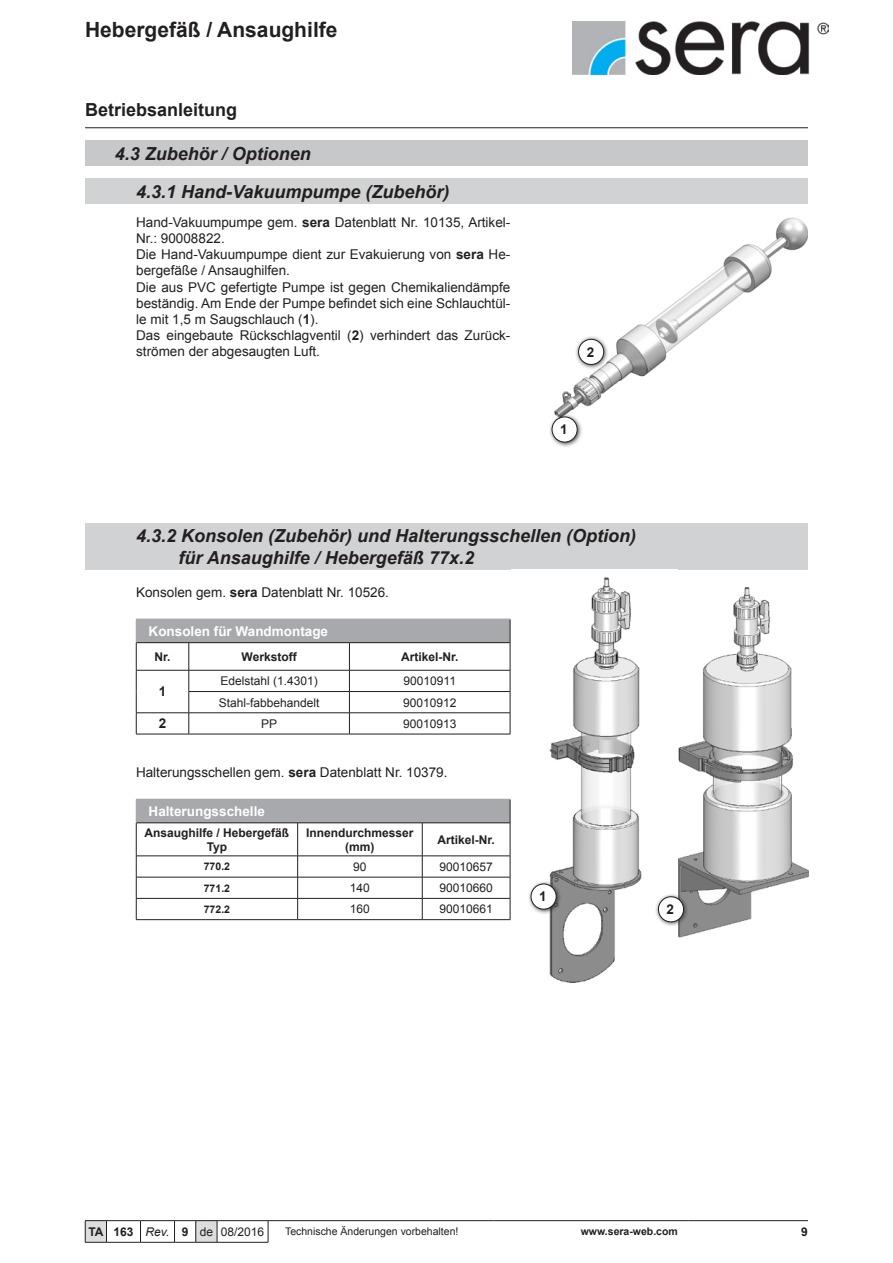
<style>
.page{position:relative;width:893px;height:1263px;background:#fff}
.page>*{position:absolute;margin:0;border:0;box-sizing:border-box;transform-origin:0 0}
.t1{font:700 21px "Arial";color:#231f20}
.t2{font:italic 700 18px/21.6px "Arial";color:#231f20}
.t3{font:700 18px "Arial";color:#231f20}
.t4{font:13.5px/16.2px "Arial";color:#231f20}
.t5{font:700 13.5px "Arial";color:#fff}
.t6{font:700 13.5px "Arial";color:#231f20}
.t7{font:12px "Arial";color:#231f20}
.t8{font:700 12px/14.4px "Arial";color:#231f20;text-align:center}
.t9{font:10.5px "Arial";color:#231f20}
.t10{font:700 10.5px "Arial";color:#231f20}
.s1{font-weight:700}
.s2{font-style:italic}
</style>
<div class="page">
<hr style="left:285px;top:1220px;width:208px;height:1px;background:#231f20">
<hr style="left:493px;top:1220px;width:196px;height:1px;background:#231f20">
<hr style="left:689px;top:1220px;width:119px;height:1px;background:#231f20">
<hr style="left:106px;top:1220px;width:35px;height:1px;background:#231f20">
<hr style="left:141px;top:1220px;width:34px;height:1px;background:#231f20">
<svg style="left:140px;top:1221px;width:1px;height:21px"></svg>
<hr style="left:217px;top:1220px;width:51px;height:1px;background:#231f20">
<svg style="left:268px;top:1220px;width:17px;height:22px"></svg>
<hr style="left:106px;top:1242px;width:35px;height:1px;background:#231f20">
<hr style="left:141px;top:1242px;width:34px;height:1px;background:#231f20">
<svg style="left:174px;top:1220px;width:44px;height:23px"></svg>
<hr style="left:217px;top:1242px;width:51px;height:1px;background:#231f20">
<svg style="left:85px;top:1220px;width:22px;height:23px"></svg>
<img style="left:573px;top:21px;width:255px;height:54px">
<hr style="left:85px;top:127px;width:723px;height:1px;background:#231f20">
<div style="left:85px;top:140px;width:723px;height:26px;background:#c7c8ca"></div>
<div style="left:136px;top:619px;width:374px;height:24px;background:#a8a9ad"></div>
<svg style="left:189px;top:643px;width:1px;height:91px"></svg>
<svg style="left:349px;top:643px;width:1px;height:91px"></svg>
<svg style="left:510px;top:619px;width:1px;height:115px"></svg>
<hr style="left:136px;top:670px;width:53px;height:1px;background:#231f20">
<hr style="left:189px;top:670px;width:160px;height:1px;background:#231f20">
<hr style="left:349px;top:670px;width:161px;height:1px;background:#231f20">
<hr style="left:189px;top:691px;width:160px;height:1px;background:#231f20">
<hr style="left:349px;top:691px;width:161px;height:1px;background:#231f20">
<hr style="left:136px;top:712px;width:53px;height:1px;background:#231f20">
<hr style="left:189px;top:712px;width:160px;height:1px;background:#231f20">
<hr style="left:349px;top:712px;width:161px;height:1px;background:#231f20">
<hr style="left:136px;top:734px;width:53px;height:1px;background:#231f20">
<hr style="left:189px;top:734px;width:160px;height:1px;background:#231f20">
<hr style="left:349px;top:734px;width:161px;height:1px;background:#231f20">
<hr style="left:136px;top:642px;width:53px;height:1px;background:#231f20">
<hr style="left:189px;top:642px;width:160px;height:1px;background:#231f20">
<hr style="left:349px;top:642px;width:161px;height:1px;background:#231f20">
<svg style="left:136px;top:642px;width:1px;height:92px"></svg>
<div style="left:136px;top:799px;width:374px;height:24px;background:#a8a9ad"></div>
<svg style="left:510px;top:799px;width:1px;height:24px"></svg>
<hr style="left:297px;top:823px;width:1px;height:33px;background:#231f20">
<hr style="left:422px;top:823px;width:1px;height:33px;background:#231f20">
<hr style="left:510px;top:823px;width:1px;height:33px;background:#231f20">
<svg style="left:297px;top:857px;width:1px;height:62px"></svg>
<svg style="left:422px;top:857px;width:1px;height:62px"></svg>
<svg style="left:510px;top:856px;width:1px;height:63px"></svg>
<hr style="left:136px;top:823px;width:1px;height:33px;background:#231f20">
<hr style="left:136px;top:856px;width:162px;height:1px;background:#231f20">
<hr style="left:298px;top:856px;width:124px;height:1px;background:#231f20">
<hr style="left:422px;top:856px;width:88px;height:1px;background:#231f20">
<hr style="left:136px;top:877px;width:162px;height:1px;background:#231f20">
<hr style="left:298px;top:877px;width:124px;height:1px;background:#231f20">
<hr style="left:422px;top:877px;width:88px;height:1px;background:#231f20">
<hr style="left:136px;top:898px;width:162px;height:1px;background:#231f20">
<svg style="left:136px;top:856px;width:1px;height:63px"></svg>
<hr style="left:298px;top:898px;width:124px;height:1px;background:#231f20">
<hr style="left:422px;top:898px;width:88px;height:1px;background:#231f20">
<hr style="left:136px;top:919px;width:162px;height:1px;background:#231f20">
<hr style="left:298px;top:919px;width:124px;height:1px;background:#231f20">
<hr style="left:422px;top:919px;width:88px;height:1px;background:#231f20">
<hr style="left:136px;top:822px;width:162px;height:1px;background:#231f20">
<hr style="left:298px;top:822px;width:124px;height:1px;background:#231f20">
<hr style="left:422px;top:822px;width:88px;height:1px;background:#231f20">
<div style="left:85px;top:179px;width:723px;height:25px;background:#d1d2d4"></div>
<img style="left:554px;top:217px;width:254px;height:196px">
<div style="left:549px;top:413px;width:34px;height:35px;background:#231f20;opacity:.88"></div>
<div style="left:552px;top:417px;width:25px;height:25px;background:#fff;border-radius:50%"></div>
<div style="left:552px;top:417px;width:25px;height:25px;border:1px solid #231f20;border-radius:50%"></div>
<div style="left:575px;top:336px;width:34px;height:34px;background:#231f20;opacity:.88"></div>
<div style="left:579px;top:339px;width:25px;height:25px;background:#fff;border-radius:50%"></div>
<div style="left:578px;top:339px;width:26px;height:26px;border:1px solid #231f20;border-radius:50%"></div>
<div style="left:85px;top:523px;width:723px;height:47px;background:#d1d2d4"></div>
<img style="left:678px;top:587px;width:130px;height:351px">
<img style="left:549px;top:577px;width:93px;height:406px">
<div style="left:528px;top:880px;width:34px;height:35px;background:#231f20;opacity:.88"></div>
<div style="left:531px;top:884px;width:25px;height:25px;background:#fff;border-radius:50%"></div>
<div style="left:531px;top:884px;width:25px;height:25px;border:1px solid #231f20;border-radius:50%"></div>
<div style="left:655px;top:893px;width:34px;height:34px;background:#231f20;opacity:.88"></div>
<div style="left:658px;top:897px;width:26px;height:25px;background:#fff;border-radius:50%"></div>
<div style="left:658px;top:896px;width:26px;height:26px;border:1px solid #231f20;border-radius:50%"></div>
<h1 class="t1" style="left:85px;top:15px;width:254px">Hebergefäß / Ansaughilfe</h1>
<h2 class="t3" style="left:85px;top:98px;width:154px">Betriebsanleitung</h2>
<h2 class="t2" style="left:115px;top:143px;width:198px">4.3 Zubehör / Optionen</h2>
<h2 class="t2" style="left:136px;top:181px;width:315px">4.3.1 Hand-Vakuumpumpe (Zubehör)</h2>
<p class="t4" style="left:136px;top:214px;width:376px">Hand-Vakuumpumpe gem. <span class="s1">sera</span> Datenblatt Nr. 10135, Artikel-Nr.: 90008822.<br>Die Hand-Vakuumpumpe dient zur Evakuierung von <span class="s1">sera</span> He&shy;bergefäße / Ansaughilfen.<br>Die aus PVC gefertigte Pumpe ist gegen Chemikaliendämpfe beständig. Am Ende der Pumpe befindet sich eine Schlauchtül&shy;le mit 1,5 m Saugschlauch (<span class="s1">1</span>).<br>Das eingebaute Rückschlagventil (<span class="s1">2</span>) verhindert das Zurück&shy;strömen der abgesaugten Luft.</p>
<p class="t6" style="left:587px;top:343px;width:9px">2</p>
<p class="t6" style="left:560px;top:420px;width:9px">1</p>
<h2 class="t2" style="left:179px;top:526px;width:459px;text-indent:-43px">4.3.2 Konsolen (Zubehör) und Halterungsschellen (Option) für Ansaughilfe / Hebergefäß 77x.2</h2>
<p class="t4" style="left:136px;top:584px;width:254px">Konsolen gem. <span class="s1">sera</span> Datenblatt Nr. 10526.</p>
<p class="t5" style="left:149px;top:622px;width:181px">Konsolen für Wandmontage</p>
<p class="t8" style="left:155px;top:650px;width:18px">Nr.</p>
<p class="t8" style="left:242px;top:650px;width:57px">Werkstoff</p>
<p class="t8" style="left:401px;top:650px;width:59px">Artikel-Nr.</p>
<p class="t6" style="left:159px;top:683px;width:9px">1</p>
<p class="t7" style="left:220px;top:673px;width:99px">Edelstahl (1.4301)</p>
<p class="t7" style="left:403px;top:673px;width:54px">90010911</p>
<p class="t7" style="left:219px;top:694px;width:102px">Stahl-fabbehandelt</p>
<p class="t7" style="left:403px;top:694px;width:55px">90010912</p>
<p class="t6" style="left:159px;top:715px;width:9px">2</p>
<p class="t7" style="left:261px;top:716px;width:18px">PP</p>
<p class="t7" style="left:403px;top:716px;width:55px">90010913</p>
<p class="t4" style="left:136px;top:764px;width:313px">Halterungsschellen gem. <span class="s1">sera</span> Datenblatt Nr. 10379.</p>
<p class="t5" style="left:149px;top:802px;width:118px">Halterungsschelle</p>
<p class="t8" style="left:145px;top:825px;width:146px">Ansaughilfe / Hebergefäß<br>Typ</p>
<p class="t8" style="left:306px;top:825px;width:109px">Innendurchmesser (mm)</p>
<p class="t8" style="left:437px;top:833px;width:59px">Artikel-Nr.</p>
<p class="t10" style="left:204px;top:860px;width:28px">770.2</p>
<p class="t7" style="left:353px;top:859px;width:15px">90</p>
<p class="t7" style="left:439px;top:859px;width:55px">90010657</p>
<p class="t10" style="left:204px;top:881px;width:28px">771.2</p>
<p class="t7" style="left:350px;top:880px;width:22px">140</p>
<p class="t7" style="left:439px;top:880px;width:55px">90010660</p>
<p class="t10" style="left:204px;top:902px;width:28px">772.2</p>
<p class="t7" style="left:350px;top:901px;width:22px">160</p>
<p class="t7" style="left:439px;top:901px;width:55px">90010661</p>
<p class="t6" style="left:539px;top:887px;width:9px">1</p>
<p class="t6" style="left:667px;top:900px;width:9px">2</p>
<p class="t7" style="left:89px;top:1224px;width:177px"><span class="s1">TA 163</span> <span class="s2">Rev.</span> <span class="s1">9</span> de 08/2016</p>
<p class="t9" style="left:285px;top:1225px;width:175px">Technische Änderungen vorbehalten!</p>
<p class="t8" style="left:801px;top:1224px;width:8px">9</p>
<p class="t10" style="left:581px;top:1224px;width:99px">www.sera-web.com</p>
</div>
